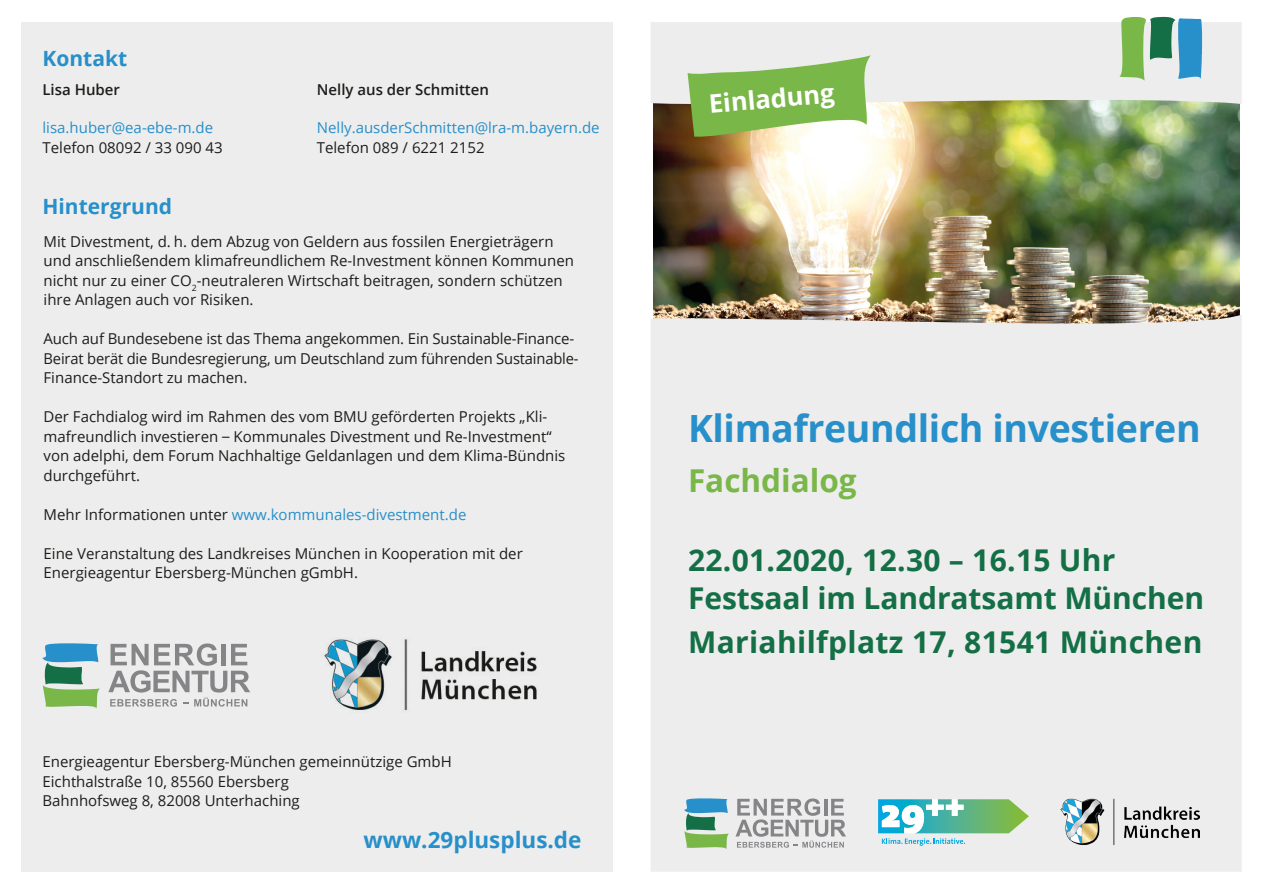
<style>
.page{position:relative;width:1263px;height:893px;background:#fff}
.page>*{position:absolute;margin:0;border:0;box-sizing:border-box;transform-origin:0 0}
.Head_1{font:700 37.5px "Open Sans";letter-spacing:-.01em;color:#278fca}
.Head_2{font:700 31.5px "Open Sans";color:#79b749}
.Head_2-2{font:700 30px/37.8px "Open Sans";letter-spacing:.01em;color:#146f46}
.Adresse_web{font:700 25.5px "Open Sans";color:#fff}
.Adresse_web-2{font:700 22.5px "Open Sans";color:#278fca}
.Head_4{font:700 21px "Open Sans";color:#278fca}
.Fliestext{font:15px/19.5px "Open Sans";color:#1d1d1b}
.Fliestext-2{font:15px/19.8px "Open Sans";color:#278fca}
.Fliestext-3{font:600 15px "Open Sans";color:#1d1d1b}
.s1{color:#1d1d1b}
.s2{font-family:"Calibri"}
</style>
<div class="page">
<img style="left:653px;top:104px;width:586px;height:211px">
<div style="left:651px;top:315px;width:591px;height:557px;background:#ededed"></div>
<div style="left:21px;top:22px;width:591px;height:850px;background:#ededed"></div>
<svg style="left:43px;top:643px;width:57px;height:65px"></svg>
<svg style="left:108px;top:643px;width:142px;height:64px"></svg>
<div style="left:651px;top:22px;width:591px;height:82px;background:#ededed"></div>
<svg style="left:688px;top:55px;width:183px;height:82px;background:#9bc576"></svg>
<svg style="left:1119px;top:16px;width:84px;height:65px;background:#7db5a2"></svg>
<img style="left:324px;top:639px;width:213px;height:72px">
<svg style="left:684px;top:798px;width:45px;height:51px;background:#7bb3a0"></svg>
<svg style="left:735px;top:798px;width:111px;height:50px;background:#c5c5c6"></svg>
<svg style="left:878px;top:799px;width:151px;height:47px;background:#96cfbd"></svg>
<img style="left:1047px;top:795px;width:152px;height:54px">
<p class="Head_4" style="left:43px;top:44px;width:86px">Kontakt</p>
<p class="Fliestext-3" style="left:43px;top:80px;width:79px">Lisa Huber</p>
<p class="Fliestext-2" style="left:43px;top:117px;width:172px">lisa.huber@ea-ebe-m.de</p>
<p class="Fliestext" style="left:43px;top:137px;width:182px">Telefon 08092 / 33 090 43</p>
<p class="Head_4" style="left:43px;top:192px;width:131px">Hintergrund</p>
<p class="Fliestext-3" style="left:317px;top:80px;width:174px">Nelly aus der Schmitten</p>
<p class="Fliestext-2" style="left:317px;top:117px;width:284px">Nelly.ausderSchmitten@lra-m.bayern.de<br><span class="s1">Telefon 089 / 6221 2152</span></p>
<p class="Fliestext" style="left:44px;top:231px;width:532px">Mit Divestment, d. h. dem Abzug von Geldern aus fossilen Energieträgern und anschließendem klimafreundlichem Re-Investment können Kommunen nicht nur zu einer CO<sub>2</sub>-neutraleren Wirtschaft beitragen, sondern schützen ihre Anlagen auch vor Risiken.</p>
<p class="Fliestext" style="left:44px;top:329px;width:537px">Auch auf Bundesebene ist das Thema angekommen. Ein Sustainable-Finance-<br>Beirat berät die Bundesregierung, um Deutschland zum führenden Sustainable-<br>Finance-Standort zu machen.</p>
<p class="Fliestext" style="left:44px;top:407px;width:523px">Der Fachdialog wird im Rahmen des vom BMU geförderten Projekts „Kli&shy;mafreundlich investieren <span class="s2">–</span> Kommunales Divestment und Re-Investment“ von adelphi, dem Forum Nachhaltige Geldanlagen und dem Klima-Bündnis durchgeführt.</p>
<p class="Fliestext-2" style="left:44px;top:504px;width:424px"><span class="s1">Mehr Informationen unter</span> www.kommunales-divestment.de</p>
<p class="Fliestext" style="left:44px;top:543px;width:481px">Eine Veranstaltung des Landkreises München in Kooperation mit der<br>Energieagentur Ebersberg-München gGmbH.</p>
<p class="Fliestext" style="left:43px;top:752px;width:411px">Energieagentur Ebersberg-München gemeinnützige GmbH<br>Eichthalstraße 10, 85560 Ebersberg</p>
<p class="Fliestext" style="left:43px;top:791px;width:259px">Bahnhofsweg 8, 82008 Unterhaching</p>
<p class="Adresse_web-2" style="left:363px;top:824px;width:219px">www.29plusplus.de</p>
<p class="Adresse_web" style="left:707px;top:86px;width:128px;rotate:-5deg">Einladung</p>
<p class="Head_1" style="left:688px;top:401px;width:514px">Klimafreundlich investieren</p>
<p class="Head_2" style="left:688px;top:458px;width:170px">Fachdialog</p>
<p class="Head_2-2" style="left:688px;top:540px;width:518px">22.01.2020, 12.30 – 16.15 Uhr<br>Festsaal im Landratsamt München</p>
<p class="Head_2-2" style="left:688px;top:623px;width:516px">Mariahilfplatz 17, 81541 München</p>
</div>
